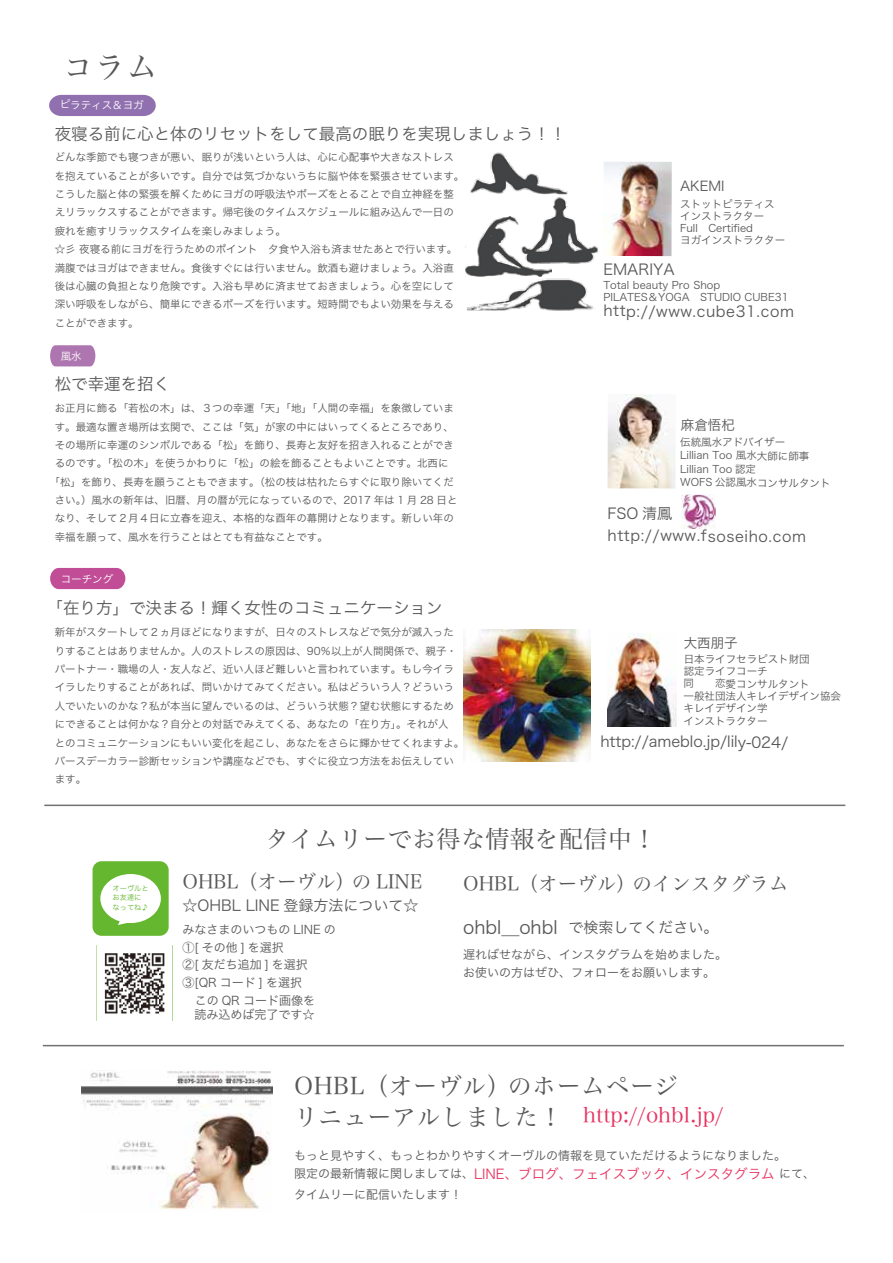
<style>
.page{position:relative;width:893px;height:1263px;background:#fff}
.page>*{position:absolute;margin:0;border:0;box-sizing:border-box;transform-origin:0 0}
.t1{font:31.5px "Hira Min Pro W3";color:#595757}
.t2{font:24px/30.6px "Hira Min Pro W3";letter-spacing:.02em;color:#595757}
.t3{font:21px "Hira Min Pro W3";color:#e73562}
.t4{font:19.5px "Hira Min Pro W3";color:#595757}
.t5{font:16.5px "Hira Kaku Pro W3";color:#595757}
.t6{font:15px "Hira Kaku Pro W3";color:#595757}
.t7{font:15px "Hira Kaku Pro W3";letter-spacing:.035em;color:#595757}
.t8{font:13.5px "Hira Kaku Pro W3";color:#e73562}
.t9{font:13.5px "Hira Kaku Pro W3";letter-spacing:-.005em;color:#595757}
.t10{font:12px/17.7px "Hira Kaku Pro W3";color:#595757}
.t11{font:10.5px/18.3px "Hira Kaku Pro W3";color:#595757}
.t12{font:10.5px "Hira Kaku Pro W3";letter-spacing:-.005em;color:#fff}
.t13{font:7.2px/9.6px "Hira Kaku Pro W3";color:#65b72f}
.s1{font-size:18px}
.s2{font-size:12px;color:#595757}
</style>
<div class="page">
<div style="left:93px;top:861px;width:76px;height:75px;background:#65b72f;border-radius:9px"></div>
<img style="left:104px;top:953px;width:61px;height:61px">
<div style="left:100px;top:874px;width:61px;height:49px;background:#fff;border-radius:50%"></div>
<svg style="left:118px;top:920px;width:23px;height:5px"></svg>
<hr style="left:44px;top:804px;width:801px;height:2px;background:#727171">
<div style="left:49px;top:95px;width:107px;height:21px;background:#9070af"></div>
<svg style="left:50px;top:345px;width:45px;height:21px"></svg>
<div style="left:50px;top:568px;width:75px;height:21px;background:#c14d97"></div>
<img style="left:681px;top:494px;width:35px;height:35px">
<img style="left:604px;top:162px;width:68px;height:94px">
<img style="left:608px;top:394px;width:68px;height:94px">
<img style="left:608px;top:634px;width:69px;height:93px">
<img style="left:463px;top:629px;width:127px;height:132px">
<img style="left:470px;top:152px;width:98px;height:42px">
<img style="left:467px;top:270px;width:127px;height:41px">
<img style="left:466px;top:216px;width:85px;height:60px">
<img style="left:515px;top:194px;width:83px;height:72px">
<hr style="left:43px;top:1045px;width:801px;height:1px;background:#727171">
<img style="left:81px;top:1070px;width:192px;height:139px">
<h1 class="t1" style="left:62px;top:40px;width:97px">コラム</h1>
<p class="t12" style="left:60px;top:95px;width:85px">ピラティス＆ヨガ</p>
<h3 class="t5" style="left:55px;top:119px;width:513px">夜寝る前に心と体のリセットをして最高の眠りを実現しましょう！！</h3>
<p class="t11" style="left:55px;top:147px;width:411px">どんな季節でも寝つきが悪い、眠りが浅いという人は、心に心配事や大きなストレスを抱えていることが多いです。自分では気づかないうちに脳や体を緊張させています。こうした脳と体の緊張を解くためにヨガの呼吸法やポーズをとることで自立神経を整えリラックスすることができます。帰宅後のタイムスケジュールに組み込んで一日の疲れを癒すリラックスタイムを楽しみましょう。<br>☆彡 夜寝る前にヨガを行うためのポイント　夕食や入浴も済ませたあとで行います。満腹ではヨガはできません。食後すぐには行いません。飲酒も避けましょう。入浴直後は心臓の負担となり危険です。入浴も早めに済ませておきましょう。心を空にして深い呼吸をしながら、簡単にできるポーズを行います。短時間でもよい効果を与えることができます。</p>
<p class="t12" style="left:61px;top:347px;width:23px">風水</p>
<h3 class="t5" style="left:55px;top:369px;width:117px">松で幸運を招く</h3>
<p class="t11" style="left:55px;top:398px;width:401px">お正月に飾る「若松の木」は、３つの幸運「天」「地」「人間の幸福」を象徴していま</p>
<p class="t11" style="left:55px;top:417px;width:401px">す。最適な置き場所は玄関で、ここは「気」が家の中にはいってくるところであり、</p>
<p class="t11" style="left:55px;top:435px;width:401px">その場所に幸運のシンボルである「松」を飾り、長寿と友好を招き入れることができ</p>
<p class="t11" style="left:55px;top:453px;width:395px">るのです。「松の木」を使うかわりに「松」の絵を飾ることもよいことです。北西に</p>
<p class="t11" style="left:50px;top:472px;width:406px">「松」を飾り、長寿を願うこともできます。（松の枝は枯れたらすぐに取り除いてくだ</p>
<p class="t11" style="left:55px;top:490px;width:404px">さい。）風水の新年は、旧暦、月の暦が元になっているので、2017 年は 1 月 28 日と</p>
<p class="t11" style="left:55px;top:509px;width:401px">なり、そして２月４日に立春を迎え、本格的な酉年の幕開けとなります。新しい年の</p>
<p class="t11" style="left:55px;top:527px;width:275px">幸福を願って、風水を行うことはとても有益なことです。</p>
<p class="t12" style="left:61px;top:570px;width:54px">コーチング</p>
<h3 class="t5" style="left:47px;top:593px;width:398px">「在り方」で決まる！輝く女性のコミュニケーション</h3>
<p class="t11" style="left:55px;top:622px;width:411px">新年がスタートして２ヵ月ほどになりますが、日々のストレスなどで気分が滅入ったりすることはありませんか。人のストレスの原因は、90％以上が人間関係で、親子・パートナー・職場の人・友人など、近い人ほど難しいと言われています。もし今イライラしたりすることがあれば、問いかけてみてください。私はどういう人？どういう人でいたいのかな？私が本当に望んでいるのは、どういう状態？望む状態にするためにできることは何かな？自分との対話でみえてくる、あなたの「在り方」。それが人<br>とのコミュニケーションにもいい変化を起こし、あなたをさらに輝かせてくれますよ。バースデーカラー診断セッションや講座などでも、すぐに役立つ方法をお伝えしています。</p>
<p class="t9" style="left:680px;top:174px;width:46px">AKEMI</p>
<p class="t11" style="left:680px;top:197px;width:106px;line-height:12px">ストットピラティスインストラクター<br>Full　Certified<br>ヨガインストラクター</p>
<h3 class="t6" style="left:603px;top:256px;width:73px">EMARIYA</h3>
<p class="t11" style="left:603px;top:278px;width:187px;line-height:12px">Total beauty Pro Shop<br>PILATES＆YOGA　STUDIO CUBE31</p>
<h3 class="t7" style="left:603px;top:298px;width:192px">http://www.cube31.com</h3>
<p class="t9" style="left:681px;top:413px;width:56px">麻倉悟杞</p>
<h3 class="t6" style="left:608px;top:500px;width:66px">FSO 清鳳</h3>
<p class="t11" style="left:680px;top:434px;width:152px;line-height:13.5px">伝統風水アドバイザー<br>Lillian Too 風水大師に師事<br>Lillian Too 認定<br>WOFS 公認風水コンサルタント</p>
<h3 class="t7" style="left:608px;top:522px;width:200px">http://www.fsoseiho.com</h3>
<p class="t9" style="left:684px;top:631px;width:56px">大西朋子</p>
<p class="t11" style="left:683px;top:652px;width:159px;line-height:12.3px">日本ライフセラピスト財団<br>認定ライフコーチ<br>同　　恋愛コンサルタント<br>一般社団法人キレイデザイン協会キレイデザイン学<br>インストラクター</p>
<h3 class="t6" style="left:600px;top:728px;width:189px">http://ameblo.jp/lily-024/</h3>
<p class="t13" style="left:113px;top:883px;width:38px">オーヴルとお友達になってね♪</p>
<h2 class="t2" style="left:265px;top:821px;width:393px">タイムリーでお得な情報を配信中！</h2>
<h3 class="t4" style="left:183px;top:865px;width:241px">OHBL（オーヴル）の LINE</h3>
<h3 class="t6" style="left:183px;top:892px;width:238px">☆OHBL LINE 登録方法について☆</h3>
<p class="t10" style="left:183px;top:920px;width:155px">みなさまのいつもの LINE の</p>
<p class="t10" style="left:183px;top:937px;width:103px">①[ その他 ] を選択</p>
<p class="t10" style="left:183px;top:955px;width:127px">②[ 友だち追加 ] を選択</p>
<p class="t10" style="left:183px;top:973px;width:121px">③[QR コード ] を選択</p>
<p class="t10" style="left:195px;top:990px;width:122px">この QR コード画像を</p>
<p class="t10" style="left:183px;top:1005px;width:134px">　読み込めば完了です☆</p>
<h3 class="t4" style="left:463px;top:867px;width:327px">OHBL（オーヴル）のインスタグラム</h3>
<h3 class="t6" style="left:463px;top:914px;width:257px"><span class="s1">ohbl＿ohbl</span> で検索してください。</h3>
<p class="t10" style="left:463px;top:945px;width:265px">遅ればせながら、インスタグラムを始めました。お使いの方はぜひ、フォローをお願いします。</p>
<h2 class="t2" style="left:294px;top:1068px;width:386px">OHBL（オーヴル）のホームページリニューアルしました！</h2>
<p class="t10" style="left:294px;top:1145px;width:494px">もっと見やすく、もっとわかりやすくオーヴルの情報を見ていただけるようになりました。</p>
<p class="t8" style="left:294px;top:1161px;width:523px"><span class="s2">限定の最新情報に関しましては、</span>LINE、ブログ、フェイスブック、インスタグラム <span class="s2">にて、</span></p>
<p class="t10" style="left:294px;top:1185px;width:169px">タイムリーに配信いたします！</p>
<h3 class="t3" style="left:583px;top:1097px;width:142px">http://ohbl.jp/</h3>
</div>
